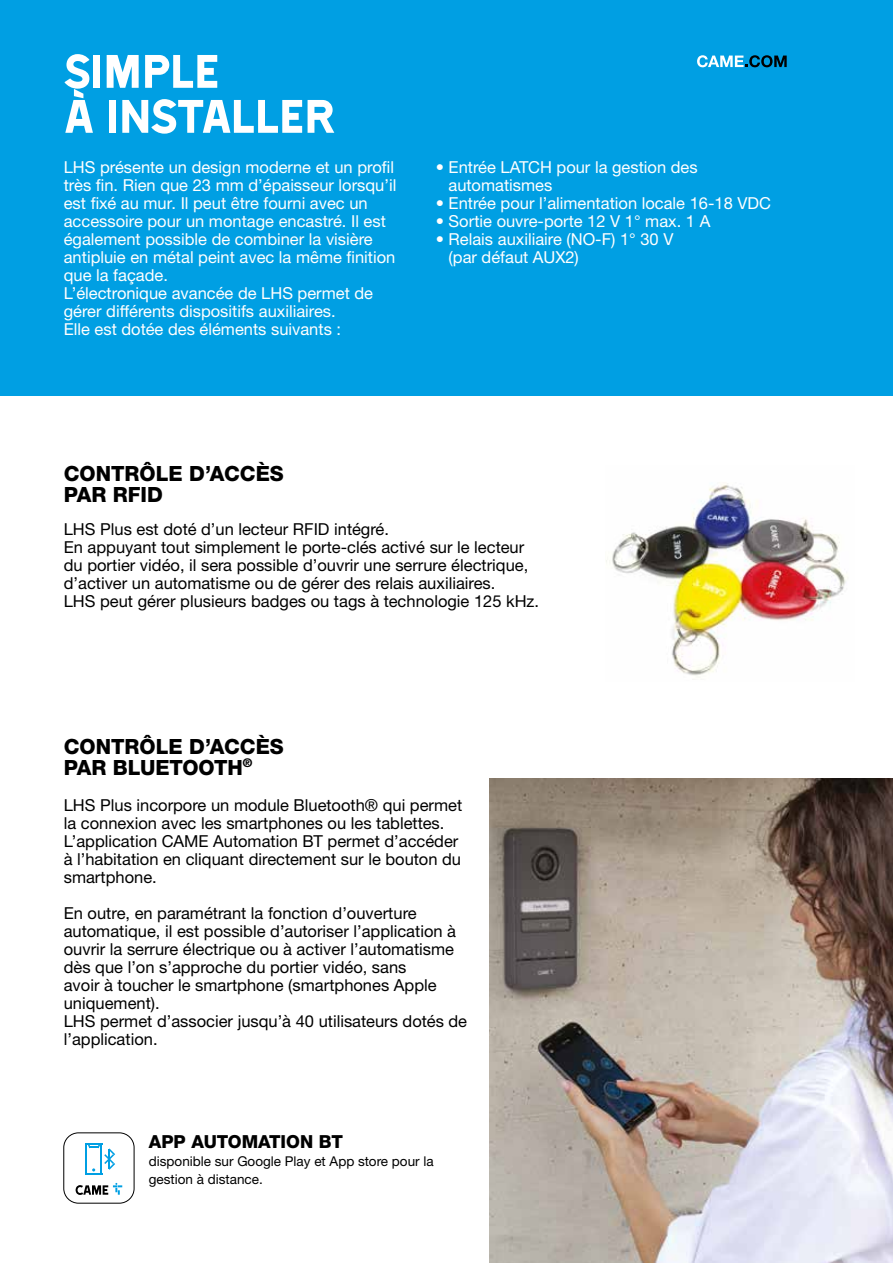
<style>
.page{position:relative;width:893px;height:1263px;background:#fff}
.page>*{position:absolute;margin:0;border:0;box-sizing:border-box;transform-origin:0 0}
.t1{font:54px/45px "Came Type";letter-spacing:-.025em;color:#fff}
.t2{font:800 21px/21px "Helvetica Neue LTW1 G";color:#000}
.t3{font:800 18px "Helvetica Neue LTW1 G";color:#000}
.t4{font:16.5px/18px "Helvetica Neue LTW1 G";color:#000}
.t5{font:16.5px/18px "Helvetica Neue LTW1 G";color:#fff}
.t6{font:13.5px/18px "Helvetica Neue LTW1 G";color:#000}
</style>
<div class="page">
<div style="left:0;top:0;width:893px;height:395px;background:#009fe3"></div>
<svg style="left:697px;top:55px;width:90px;height:12px"></svg>
<img style="left:489px;top:778px;width:403px;height:485px">
<div style="left:63px;top:1132px;width:71px;height:71px;border:1px solid #000;border-radius:15px"></div>
<svg style="left:76px;top:1183px;width:46px;height:12px"></svg>
<svg style="left:85px;top:1143px;width:30px;height:31px"></svg>
<img style="left:606px;top:483px;width:242px;height:193px">
<h1 class="t1" style="left:64px;top:48px;width:274px">SIMPLE<br>À INSTALLER</h1>
<p class="t5" style="left:64px;top:158px;width:334px">LHS présente un design moderne et un profil très fin. Rien que 23 mm d’épaisseur lorsqu’il est fixé au mur. Il peut être fourni avec un accessoire pour un montage encastré. Il est également possible de combiner la visière antipluie en métal peint avec la même finition que la façade.<br>L’électronique avancée de LHS permet de gérer différents dispositifs auxiliaires.<br>Elle est dotée des éléments suivants :</p>
<p class="t5" style="left:449px;top:158px;width:251px;text-indent:-13px">• Entrée LATCH pour la gestion des automatismes</p>
<p class="t5" style="left:436px;top:194px;width:337px">• Entrée pour l’alimentation locale 16-18 VDC</p>
<p class="t5" style="left:436px;top:212px;width:276px">• Sortie ouvre-porte 12 V 1° max. 1 A</p>
<p class="t5" style="left:449px;top:230px;width:226px;text-indent:-13px">• Relais auxiliaire (NO-F) 1° 30 V (par défaut AUX2)</p>
<p class="t2" style="left:64px;top:463px;width:221px">CONTRÔLE D’ACCÈS<br>PAR RFID</p>
<p class="t4" style="left:64px;top:520px;width:477px">LHS Plus est doté d’un lecteur RFID intégré.<br>En appuyant tout simplement le porte-clés activé sur le lecteur du portier vidéo, il sera possible d’ouvrir une serrure électrique, d’activer un automatisme ou de gérer des relais auxiliaires.<br>LHS peut gérer plusieurs badges ou tags à technologie 125 kHz.</p>
<p class="t2" style="left:64px;top:736px;width:221px">CONTRÔLE D’ACCÈS<br>PAR BLUETOOTH<sup>®</sup></p>
<p class="t4" style="left:64px;top:796px;width:400px">LHS Plus incorpore un module Bluetooth® qui permet la connexion avec les smartphones ou les tablettes.<br>L’application CAME Automation BT permet d’accéder à l’habitation en cliquant directement sur le bouton du smartphone.</p>
<p class="t4" style="left:64px;top:904px;width:405px">En outre, en paramétrant la fonction d’ouverture automatique, il est possible d’autoriser l’application à ouvrir la serrure électrique ou à activer l’automatisme dès que l’on s’approche du portier vidéo, sans<br>avoir à toucher le smartphone (smartphones Apple uniquement).<br>LHS permet d’associer jusqu’à 40 utilisateurs dotés de l’application.</p>
<p class="t3" style="left:149px;top:1131px;width:196px">APP AUTOMATION BT</p>
<p class="t6" style="left:149px;top:1152px;width:286px">disponible sur Google Play et App store pour la gestion à distance.</p>
</div>
